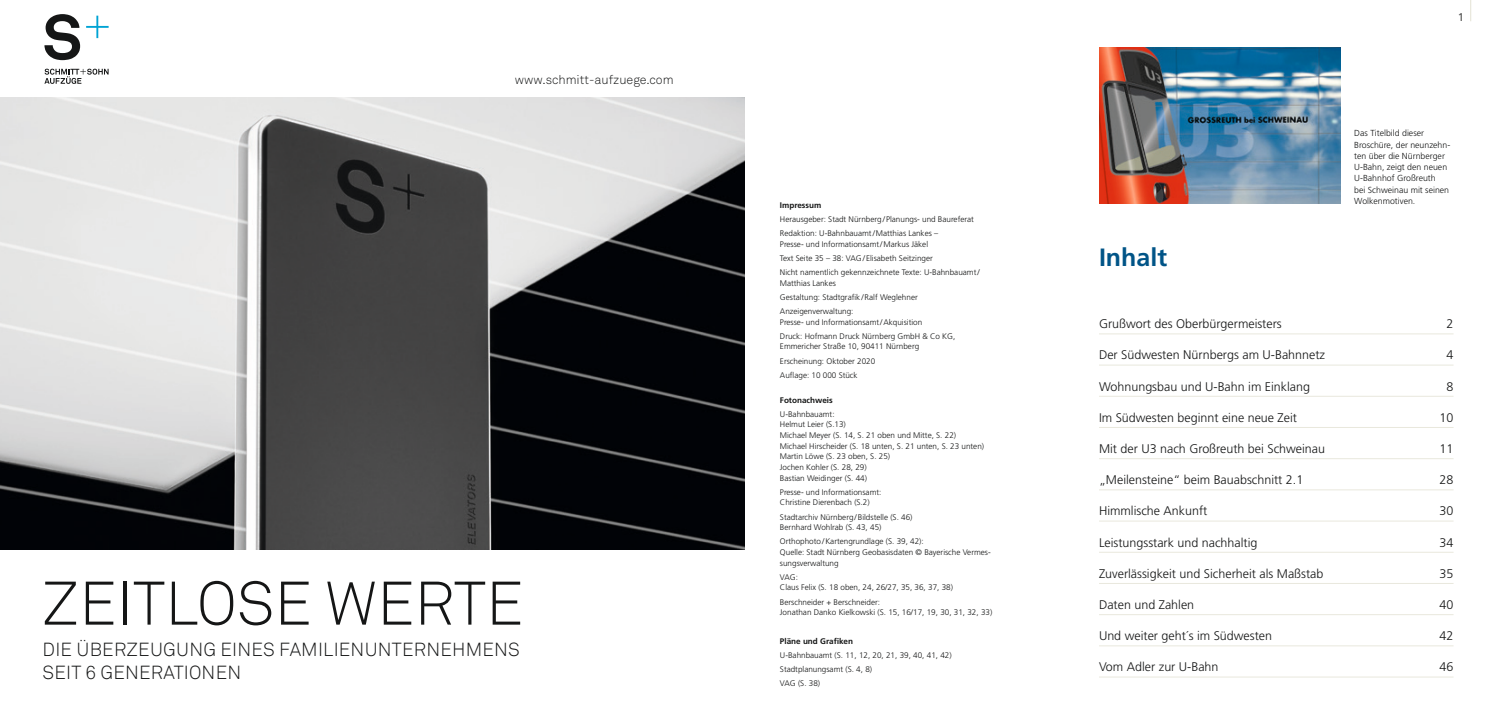
<style>
.page{position:relative;width:1489px;height:709px;background:#fff}
.page>*{position:absolute;margin:0;border:0;box-sizing:border-box;transform-origin:0 0}
.t1{font:60.62px "Akkurat Light Pro";color:#151616}
.t2{font:700 25px "Frutiger LT Std";color:#005487}
.t3{font:18.75px/22.5px "Akkurat Light Pro";letter-spacing:.01em;color:#151616}
.t4{font:300 12.5px "Frutiger LT Std";color:#151616}
.t5{font:12.5px "Akkurat Light Pro";color:#151616}
.t6{font:11.25px "Frutiger LT Std";color:#4e4e4d}
.t7{font:300 8.75px/11.2px "Frutiger LT Std";color:#151616}
.t8{font:300 8.12px/10.6px "Frutiger LT Std";color:#151616}
.t9{font:700 8.12px "Frutiger LT Std";color:#151616}
</style>
<div class="page">
<svg style="left:86px;top:16px;width:23px;height:22px"></svg>
<svg style="left:44px;top:14px;width:36px;height:46px"></svg>
<svg style="left:44px;top:69px;width:65px;height:15px"></svg>
<img style="left:0;top:97px;width:744px;height:452px">
<hr style="left:1098px;top:333px;width:355px;height:1px;background:#e9e8dd">
<hr style="left:1098px;top:365px;width:355px;height:1px;background:#e9e8dd">
<hr style="left:1098px;top:396px;width:355px;height:1px;background:#e9e8dd">
<hr style="left:1098px;top:427px;width:355px;height:1px;background:#e9e8dd">
<hr style="left:1098px;top:458px;width:355px;height:1px;background:#e9e8dd">
<hr style="left:1098px;top:489px;width:355px;height:1px;background:#e9e8dd">
<hr style="left:1098px;top:521px;width:355px;height:1px;background:#e9e8dd">
<hr style="left:1098px;top:552px;width:355px;height:1px;background:#e9e8dd">
<hr style="left:1098px;top:583px;width:355px;height:1px;background:#e9e8dd">
<hr style="left:1098px;top:614px;width:355px;height:1px;background:#e9e8dd">
<hr style="left:1098px;top:645px;width:355px;height:1px;background:#e9e8dd">
<hr style="left:1098px;top:676px;width:355px;height:1px;background:#e9e8dd">
<img style="left:1099px;top:47px;width:240px;height:157px">
<h3 class="t5" style="left:515px;top:72px;width:160px">www.schmitt-aufzuege.com</h3>
<h1 class="t1" style="left:42px;top:567px;width:483px">ZEITLOSE WERTE</h1>
<h3 class="t3" style="left:43px;top:639px;width:479px">DIE ÜBERZEUGUNG EINES FAMILIENUNTERNEHMENS<br>SEIT 6 GENERATIONEN</h3>
<p class="t9" style="left:780px;top:200px;width:43px">Impressum</p>
<p class="t8" style="left:780px;top:212px;width:195px;line-height:14.1px">Herausgeber: Stadt Nürnberg/ Planungs- und Baureferat<br>Redaktion: U-Bahnbauamt/Matthias Lankes –</p>
<p class="t8" style="left:780px;top:237px;width:201px;line-height:14.1px">Presse- und Informationsamt/Markus Jäkel<br>Text Seite 35 – 38: VAG/ Elisabeth Seitzinger<br>Nicht namentlich gekennzeichnete Texte: U-Bahnbauamt/</p>
<p class="t8" style="left:780px;top:276px;width:139px;line-height:14.1px">Matthias Lankes<br>Gestaltung: Stadtgrafik /Ralf Weglehner<br>Anzeigenverwaltung:</p>
<p class="t8" style="left:780px;top:315px;width:177px;line-height:14.1px">Presse- und Informationsamt/Akquisition<br>Druck: Hofmann Druck Nürnberg GmbH &amp; Co KG,</p>
<p class="t8" style="left:780px;top:340px;width:141px;line-height:14.1px">Emmericher Straße 10, 90411 Nürnberg<br>Erscheinung: Oktober 2020<br>Auflage: 10 000 Stück</p>
<p class="t9" style="left:780px;top:395px;width:54px">Fotonachweis</p>
<p class="t8" style="left:780px;top:409px;width:206px">U-Bahnbauamt:<br>Helmut Leier (S.13)<br>Michael Meyer (S. 14, S. 21 oben und Mitte, S. 22)<br>Michael Hirscheider (S. 18 unten, S. 21 unten, S. 23 unten)<br>Martin Löwe (S. 23 oben, S. 25)<br>Jochen Kohler (S. 28, 29)<br>Bastian Weidinger (S. 44)</p>
<p class="t8" style="left:780px;top:487px;width:103px">Presse- und Informationsamt:<br>Christine Dierenbach (S.2)</p>
<p class="t8" style="left:780px;top:511px;width:134px">Stadtarchiv Nürnberg/Bildstelle (S. 46)<br>Bernhard Wohlrab (S. 43, 45)</p>
<p class="t8" style="left:780px;top:536px;width:212px">Orthophoto/Kartengrundlage (S. 39, 42):<br>Quelle: Stadt Nürnberg Geobasisdaten © Bayerische Vermes&shy;sungsverwaltung</p>
<p class="t8" style="left:780px;top:572px;width:174px">VAG:<br>Claus Felix (S. 18 oben, 24, 26/27, 35, 36, 37, 38)</p>
<p class="t8" style="left:780px;top:596px;width:214px">Berschneider + Berschneider:<br>Jonathan Danko Kielkowski (S. 15, 16/17, 19, 30, 31, 32, 33)</p>
<p class="t9" style="left:780px;top:636px;width:75px">Pläne und Grafiken</p>
<p class="t8" style="left:780px;top:648px;width:173px;line-height:14.1px">U-Bahnbauamt (S. 11, 12, 20, 21, 39, 40, 41, 42)<br>Stadtplanungsamt (S. 4, 8)<br>VAG (S. 38)</p>
<h2 class="t2" style="left:1098px;top:243px;width:70px">Inhalt</h2>
<h3 class="t6" style="left:1457px;top:11px;width:8px">1</h3>
<p class="t7" style="left:1354px;top:128px;width:97px">Das Titelbild dieser<br>Broschüre, der neunzehn&shy;ten über die Nürnberger<br>U-Bahn, zeigt den neuen<br>U-Bahnhof Großreuth<br>bei Schweinau mit seinen<br>Wolkenmotiven.</p>
<h3 class="t4" style="left:1098px;top:317px;width:184px">Grußwort des Oberbürgermeisters</h3>
<h3 class="t4" style="left:1446px;top:317px;width:8px">2</h3>
<h3 class="t4" style="left:1098px;top:348px;width:227px">Der Südwesten Nürnbergs am U-Bahnnetz</h3>
<h3 class="t4" style="left:1446px;top:348px;width:8px">4</h3>
<h3 class="t4" style="left:1098px;top:379px;width:212px">Wohnungsbau und U-Bahn im Einklang</h3>
<h3 class="t4" style="left:1446px;top:379px;width:8px">8</h3>
<h3 class="t4" style="left:1098px;top:410px;width:199px">Im Südwesten beginnt eine neue Zeit</h3>
<h3 class="t4" style="left:1439px;top:410px;width:15px">10</h3>
<h3 class="t4" style="left:1098px;top:441px;width:227px">Mit der U3 nach Großreuth bei Schweinau</h3>
<h3 class="t4" style="left:1439px;top:441px;width:15px">11</h3>
<h3 class="t4" style="left:1098px;top:473px;width:206px">„Meilensteine“ beim Bauabschnitt 2.1</h3>
<h3 class="t4" style="left:1439px;top:473px;width:15px">28</h3>
<h3 class="t4" style="left:1098px;top:504px;width:110px">Himmlische Ankunft</h3>
<h3 class="t4" style="left:1439px;top:504px;width:15px">30</h3>
<h3 class="t4" style="left:1098px;top:535px;width:160px">Leistungsstark und nachhaltig</h3>
<h3 class="t4" style="left:1439px;top:535px;width:15px">34</h3>
<h3 class="t4" style="left:1098px;top:566px;width:226px">Zuverlässigkeit und Sicherheit als Maßstab</h3>
<h3 class="t4" style="left:1439px;top:566px;width:15px">35</h3>
<h3 class="t4" style="left:1098px;top:597px;width:97px">Daten und Zahlen</h3>
<h3 class="t4" style="left:1439px;top:597px;width:15px">40</h3>
<h3 class="t4" style="left:1098px;top:628px;width:174px">Und weiter geht´s im Südwesten</h3>
<h3 class="t4" style="left:1439px;top:628px;width:15px">42</h3>
<h3 class="t4" style="left:1098px;top:660px;width:121px">Vom Adler zur U-Bahn</h3>
<h3 class="t4" style="left:1439px;top:660px;width:15px">46</h3>
</div>
